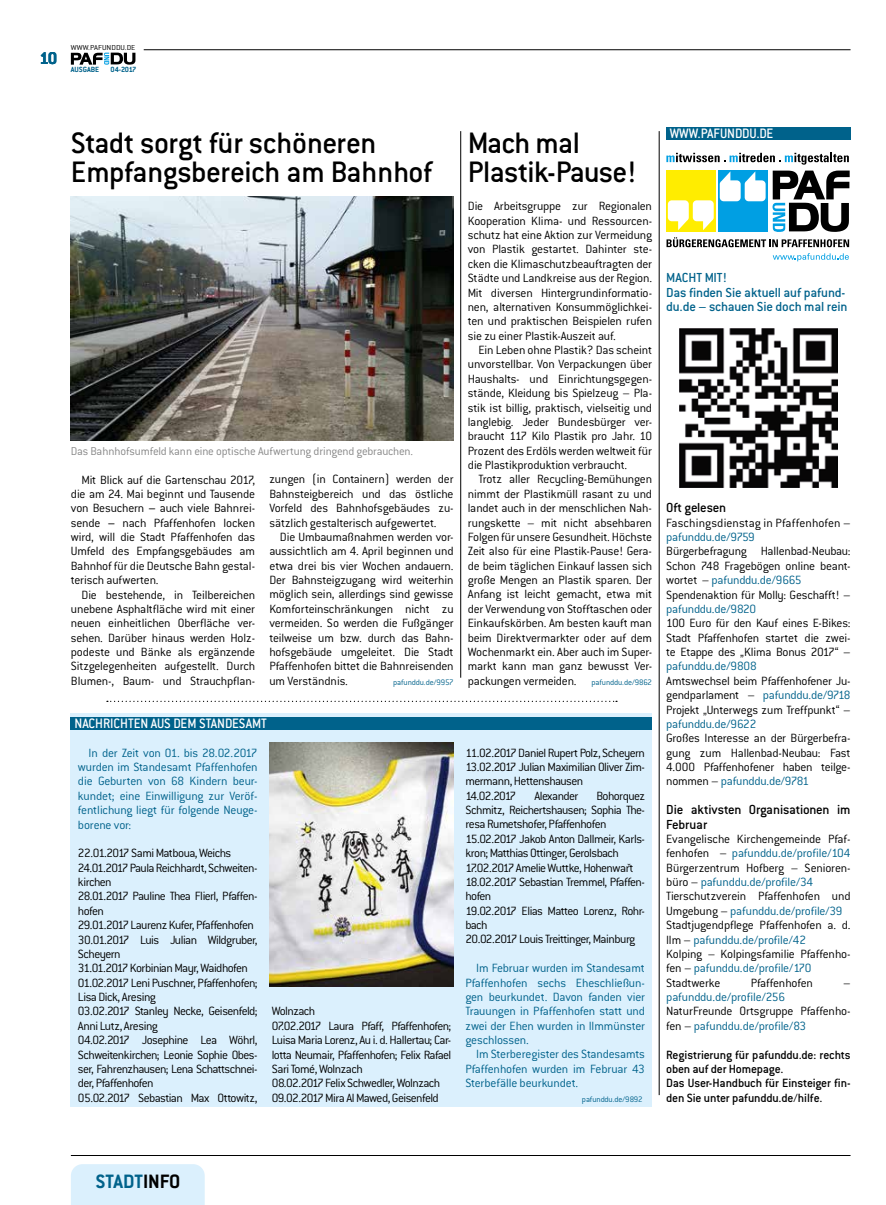
<style>
.page{position:relative;width:886px;height:1205px;background:#fff}
.page>*{position:absolute;margin:0;border:0;box-sizing:border-box;transform-origin:0 0}
.t1{font:500 32.5px/28.8px "Conduit ITC Std";letter-spacing:-.015em;color:#000}
.t2{font:700 21.25px "Conduit ITC Std";color:#00628b}
.t3{font:700 18.75px "Conduit ITC Std";color:#00628b}
.t4{font:500 15px "Conduit ITC Std";color:#fff;scale:.95 1}
.t5{font:500 14.38px/14.4px "Conduit ITC Std";letter-spacing:-.015em;color:#00628b}
.t6{font:500 14.38px/14.4px "Conduit ITC Std";letter-spacing:-.015em;color:#000}
.t7{font:300 13.12px/14.4px "Conduit ITC Std";letter-spacing:-.03em;color:#000;text-align:justify}
.t8{font:300 13.12px/14.4px "Conduit ITC Std";letter-spacing:-.015em;color:#00628b;text-align:justify}
.t9{font:500 13.12px/14.4px "Conduit ITC Std";letter-spacing:-.015em;color:#000}
.t10{font:300 13.12px "Conduit ITC Std";letter-spacing:.005em;color:#000}
.t11{font:300 12.5px "Conduit ITC Std";letter-spacing:-.015em;color:#878787}
.t12{font:300 8.75px "Conduit ITC Std";letter-spacing:-.015em;color:#00628b}
.t13{font:700 8.25px "Conduit ITC Std";letter-spacing:-.01em;color:#00628b}
.t14{font:300 7.88px "Conduit ITC Std";letter-spacing:.01em;color:#000;scale:1.1 1}
.s1{font-weight:500}
.s2{font-size:8.75px;color:#00628b}
.s3{color:#00628b}
.s4{color:#000}
</style>
<div class="page">
<hr style="left:144px;top:50px;width:706px;height:1px;background:#000">
<hr style="left:71px;top:1155px;width:779px;height:1px;background:#000">
<div style="left:71px;top:1164px;width:134px;height:41px;background:#dbf0fd"></div>
<svg style="left:71px;top:53px;width:64px;height:12px"></svg>
<div style="left:71px;top:713px;width:581px;height:393px;background:#dbf0fd"></div>
<div style="left:666px;top:127px;width:184px;height:13px;background:#00628b"></div>
<svg style="left:666px;top:153px;width:183px;height:12px"></svg>
<svg style="left:666px;top:171px;width:184px;height:76px"></svg>
<svg style="left:773px;top:253px;width:76px;height:8px"></svg>
<img style="left:679px;top:329px;width:158px;height:158px">
<div style="left:71px;top:717px;width:581px;height:13px;background:#00628b"></div>
<hr style="left:659px;top:131px;width:1px;height:964px;background:#000">
<img style="left:269px;top:742px;width:185px;height:245px">
<img style="left:71px;top:196px;width:383px;height:244px">
<svg style="left:107px;top:701px;width:510px;height:1px"></svg>
<hr style="left:460px;top:131px;width:1px;height:547px;background:#000">
<h3 class="t3" style="left:39px;top:47px;width:20px">10</h3>
<p class="t14" style="left:71px;top:42px;width:60px">WWW.PAFUNDDU.DE</p>
<p class="t13" style="left:71px;top:65px;width:30px">AUSGABE</p>
<p class="t13" style="left:111px;top:65px;width:27px">04-2017</p>
<h1 class="t1" style="left:71px;top:127px;width:363px">Stadt sorgt für schöneren<br>Empfangsbereich am Bahnhof</h1>
<p class="t11" style="left:71px;top:443px;width:344px">Das Bahnhofsumfeld kann eine optische Aufwertung dringend gebrauchen.</p>
<p class="t7" style="left:71px;top:472px;width:186px;text-indent:11px">Mit Blick auf die Gartenschau 2017, die am 24. Mai beginnt und Tausende von Besuchern <span class="s1">–</span> auch viele Bahnrei&shy;sende <span class="s1">–</span> nach Pfaffenhofen locken wird, will die Stadt Pfaffenhofen das Umfeld des Empfangsgebäudes am Bahnhof für die Deutsche Bahn gestal&shy;terisch aufwerten.</p>
<p class="t7" style="left:71px;top:587px;width:186px;text-indent:11px">Die bestehende, in Teilbereichen unebene Asphaltfläche wird mit einer neuen einheitlichen Oberfläche ver&shy;sehen. Darüber hinaus werden Holz&shy;podeste und Bänke als ergänzende Sitzgelegenheiten aufgestellt. Durch Blumen-, Baum- und Strauchpflan-</p>
<p class="t7" style="left:269px;top:472px;width:186px">zungen (in Containern) werden der Bahnsteigbereich und das östliche Vorfeld des Bahnhofsgebäudes zu&shy;sätzlich gestalterisch aufgewertet.</p>
<p class="t7" style="left:269px;top:529px;width:186px;text-indent:11px">Die Umbaumaßnahmen werden vor&shy;aussichtlich am 4. April beginnen und etwa drei bis vier Wochen andauern.<br>Der Bahnsteigzugang wird weiterhin möglich sein, allerdings sind gewisse Komforteinschränkungen nicht zu vermeiden. So werden die Fußgänger teilweise um bzw. durch das Bahn&shy;hofsgebäude umgeleitet. Die Stadt Pfaffenhofen bittet die Bahnreisenden um Verständnis.</p>
<p class="t12" style="left:393px;top:677px;width:62px">pafunddu.de/9957</p>
<p class="t4" style="left:74px;top:714px;width:204px">NACHRICHTEN AUS DEM STANDESAMT</p>
<p class="t8" style="left:78px;top:745px;width:181px;text-indent:11px">In der Zeit von 01. bis 28.02.2017 wurden im Standesamt Pfaffenhofen die Geburten von 68 Kindern beur&shy;kundet; eine Einwilligung zur Veröf&shy;fentlichung liegt für folgende Neuge&shy;borene vor:</p>
<p class="t7" style="left:78px;top:845px;width:181px;text-align:left">22.01.2017 Sami Matboua, Weichs<br>24.01.2017 Paula Reichhardt, Schweiten&shy;kirchen<br>28.01.2017 Pauline Thea Flierl, Pfaffen&shy;hofen<br>29.01.2017 Laurenz Kufer, Pfaffenhofen<br>30.01.2017 Luis Julian Wildgruber,<br>Scheyern<br>31.01.2017 Korbinian Mayr, Waidhofen<br>01.02.2017 Leni Puschner, Pfaffenhofen;<br>Lisa Dick, Aresing<br>03.02.2017 Stanley Necke, Geisenfeld;<br>Anni Lutz, Aresing<br>04.02.2017 Josephine Lea Wöhrl,<br>Schweitenkirchen; Leonie Sophie Obes&shy;ser, Fahrenzhausen; Lena Schattschnei&shy;der, Pfaffenhofen<br>05.02.2017 Sebastian Max Ottowitz,</p>
<p class="t7" style="left:272px;top:1004px;width:181px;text-align:left">Wolnzach<br>07.02.2017 Laura Pfaff, Pfaffenhofen; Luisa Maria Lorenz, Au i. d. Hallertau; Car&shy;lotta Neumair, Pfaffenhofen; Felix Rafael Sari Tomé, Wolnzach<br>08.02.2017 Felix Schwedler, Wolnzach 09.02.2017 Mira Al Mawed, Geisenfeld</p>
<h1 class="t1" style="left:468px;top:127px;width:170px">Mach mal<br>Plastik-Pause!</h1>
<p class="t7" style="left:468px;top:199px;width:186px">Die Arbeitsgruppe zur Regionalen Kooperation Klima- und Ressourcen&shy;schutz hat eine Aktion zur Vermeidung von Plastik gestartet. Dahinter ste&shy;cken die Klimaschutzbeauftragten der Städte und Landkreise aus der Region.<br>Mit diversen Hintergrundinformatio&shy;nen, alternativen Konsummöglichkei&shy;ten und praktischen Beispielen rufen sie zu einer Plastik-Auszeit auf.</p>
<p class="t7" style="left:468px;top:342px;width:186px;text-indent:11px">Ein Leben ohne Plastik? Das scheint unvorstellbar. Von Verpackungen über Haushalts- und Einrichtungsgegen&shy;stände, Kleidung bis Spielzeug – Pla&shy;stik ist billig, praktisch, vielseitig und langlebig. Jeder Bundesbürger ver&shy;braucht 117 Kilo Plastik pro Jahr. 10<br>Prozent des Erdöls werden weltweit für die Plastikproduktion verbraucht.</p>
<p class="t7" style="left:468px;top:472px;width:186px;text-indent:11px">Trotz aller Recycling-Bemühungen nimmt der Plastikmüll rasant zu und landet auch in der menschlichen Nah&shy;rungskette – mit nicht absehbaren Folgen für unsere Gesundheit. Höchste Zeit also für eine Plastik-Pause! Gera&shy;de beim täglichen Einkauf lassen sich große Mengen an Plastik sparen. Der Anfang ist leicht gemacht, etwa mit der Verwendung von Stofftaschen oder Einkaufskörben. Am besten kauft man beim Direktvermarkter oder auf dem Wochenmarkt ein. Aber auch im Super&shy;markt kann man ganz bewusst Ver&shy;packungen vermeiden. <span class="s2">pafunddu.de/9862</span></p>
<p class="t7" style="left:465px;top:745px;width:181px;text-align:left">11.02.2017 Daniel Rupert Polz, Scheyern<br>13.02.2017 Julian Maximilian Oliver Zim&shy;mermann, Hettenshausen<br>14.02.2017</p>
<p class="t7" style="left:465px;top:788px;width:181px;text-align:left;text-indent:131px">Bohorquez<br>Schmitz, Reichertshausen; Sophia The&shy;resa Rumetshofer, Pfaffenhofen<br>15.02.2017 Jakob Anton Dallmeir, Karls&shy;kron; Matthias Ottinger, Gerolsbach<br>17.02.2017 Amelie Wuttke, Hohenwart<br>18.02.2017 Sebastian Tremmel, Pfaffen&shy;hofen<br>19.02.2017 Elias Matteo Lorenz, Rohr&shy;bach<br>20.02.2017 Louis Treittinger, Mainburg</p>
<p class="t8" style="left:465px;top:960px;width:181px;text-indent:11px">Im Februar wurden im Standesamt Pfaffenhofen sechs Eheschließun&shy;gen beurkundet. Davon fanden vier Trauungen in Pfaffenhofen statt und zwei der Ehen wurden in Ilmmünster geschlossen.</p>
<p class="t8" style="left:465px;top:1047px;width:181px;text-indent:11px">Im Sterberegister des Standesamts Pfaffenhofen wurden im Februar 43<br>Sterbefälle beurkundet.</p>
<p class="t12" style="left:582px;top:1093px;width:62px">pafunddu.de/9892</p>
<p class="t7" style="left:534px;top:788px;width:45px">Alexander</p>
<p class="t7" style="left:626px;top:860px;width:8px">ˇ</p>
<p class="t4" style="left:670px;top:125px;width:111px">WWW.PAFUNDDU.DE</p>
<p class="t5" style="left:666px;top:270px;width:183px">MACHT MIT!<br>Das finden Sie aktuell auf pafund&shy;du.de – schauen Sie doch mal rein</p>
<p class="t6" style="left:666px;top:500px;width:61px">Oft gelesen</p>
<p class="t10" style="left:666px;top:514px;width:186px">Faschingsdienstag in Pfaffenhofen –</p>
<p class="t8" style="left:666px;top:529px;width:90px">pafunddu.de/9759</p>
<p class="t7" style="left:666px;top:544px;width:186px;text-align:left">Bürgerbefragung Hallenbad-Neubau:<br>Schon 748 Fragebögen online beant&shy;wortet – <span class="s3">pafunddu.de/9665<br></span>Spendenaktion für Molly: Geschafft! –</p>
<p class="t8" style="left:666px;top:601px;width:91px">pafunddu.de/9820</p>
<p class="t7" style="left:666px;top:615px;width:186px">100 Euro für den Kauf eines E-Bikes:<br>Stadt Pfaffenhofen startet die zwei&shy;te Etappe des „Klima Bonus 2017“ –</p>
<p class="t8" style="left:666px;top:659px;width:92px">pafunddu.de/9808</p>
<p class="t7" style="left:666px;top:673px;width:186px">Amtswechsel beim Pfaffenhofener Ju&shy;gendparlament – <span class="s3">pafunddu.de/9718<br></span>Projekt „Unterwegs zum Treffpunkt“ –</p>
<p class="t8" style="left:666px;top:716px;width:92px">pafunddu.de/9622</p>
<p class="t7" style="left:666px;top:730px;width:186px">Großes Interesse an der Bürgerbefra&shy;gung zum Hallenbad-Neubau: Fast 4.000 Pfaffenhofener haben teilge&shy;nommen – <span class="s3">pafunddu.de/9781</span></p>
<p class="t6" style="left:666px;top:802px;width:186px">Die aktivsten Organisationen im<br>Februar</p>
<p class="t7" style="left:666px;top:831px;width:186px;text-align:left">Evangelische Kirchengemeinde Pfaf&shy;fenhofen – <span class="s3">pafunddu.de/profile/104<br></span>Bürgerzentrum Hofberg – Senioren&shy;büro – <span class="s3">pafunddu.de/profile/34<br></span>Tierschutzverein Pfaffenhofen und Umgebung – <span class="s3">pafunddu.de/profile/39<br></span>Stadtjugendpflege Pfaffenhofen a. d.<br>Ilm – <span class="s3">pafunddu.de/profile/42<br></span>Kolping – Kolpingsfamilie Pfaffenho&shy;fen – <span class="s3">pafunddu.de/profile/170<br></span>Stadtwerke</p>
<p class="t7" style="left:751px;top:975px;width:64px">Pfaffenhofen</p>
<p class="t7" style="left:843px;top:975px;width:9px">–</p>
<p class="t8" style="left:666px;top:989px;width:120px">pafunddu.de/profile/256</p>
<p class="t7" style="left:666px;top:1004px;width:186px">NaturFreunde Ortsgruppe Pfaffenho&shy;fen – <span class="s3">pafunddu.de/profile/83</span></p>
<p class="t9" style="left:666px;top:1047px;width:186px">Registrierung für pafunddu.de: rechts oben auf der Homepage.<br>Das User-Handbuch für Einsteiger fin&shy;den Sie unter pafunddu.de/hilfe.</p>
<h2 class="t2" style="left:96px;top:1169px;width:86px">STADT<span class="s4">INFO</span></h2>
</div>
